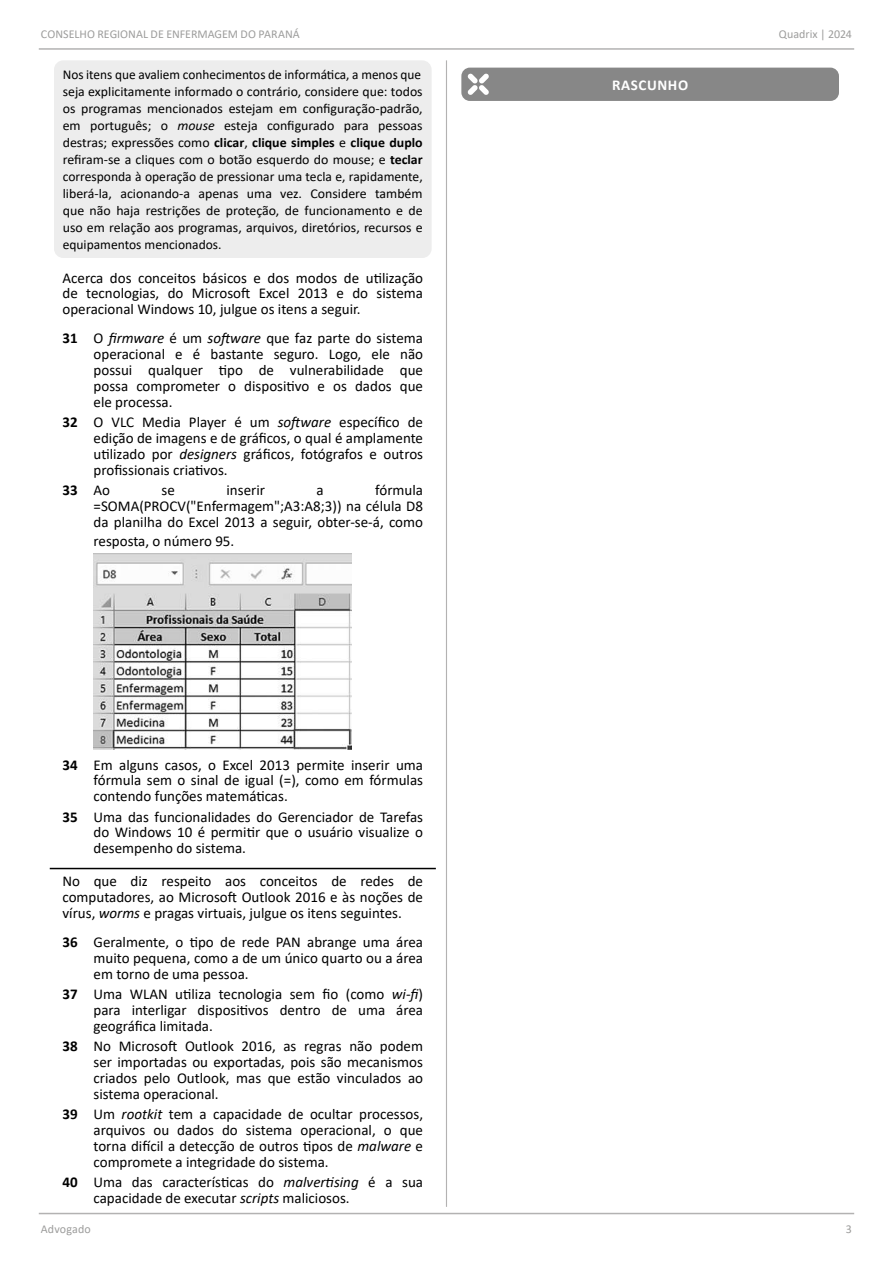
<style>
.page{position:relative;width:893px;height:1263px;background:#fff}
.page>*{position:absolute;margin:0;border:0;box-sizing:border-box;transform-origin:0 0}
.t1{font:15px/15.9px "Calibri";color:#000;text-align:justify}
.t2{font:700 15px "Calibri";letter-spacing:.04em;color:#fff}
.t3{font:700 15px "Calibri";color:#000}
.t4{font:13.5px/17px "Calibri";color:#000;text-align:justify}
.t5{font:12px "Calibri";letter-spacing:.005em;color:#9d9d9c}
.s1{font-style:italic}
.s2{font-weight:700}
.s3{font-weight:400}
</style>
<div class="page">
<hr style="left:39px;top:48px;width:815px;height:2px;background:#b3b2b2">
<hr style="left:446px;top:60px;width:1px;height:1147px;background:#b3b2b2">
<hr style="left:39px;top:1213px;width:815px;height:1px;background:#b3b2b2">
<hr style="left:50px;top:868px;width:386px;height:1px;background:#000">
<img style="left:94px;top:554px;width:258px;height:195px">
<div style="left:55px;top:61px;width:376px;height:196px;background:#ededed;border-radius:9px"></div>
<div style="left:54px;top:60px;width:378px;height:198px;border:2px solid #ededed;border-radius:9px"></div>
<div style="left:461px;top:68px;width:378px;height:33px;background:#878787;border-radius:9px"></div>
<svg style="left:468px;top:74px;width:21px;height:21px"></svg>
<p class="t5" style="left:41px;top:25px;width:260px">CONSELHO REGIONAL DE ENFERMAGEM DO PARANÁ</p>
<p class="t5" style="left:779px;top:25px;width:75px">Quadrix | 2024</p>
<p class="t4" style="left:63px;top:66px;width:362px">Nos itens que avaliem conhecimentos de informática, a menos que seja explicitamente informado o contrário, considere que: todos os programas mencionados estejam em configuração‑padrão, em português; o <span class="s1">mouse</span> esteja configurado para pessoas destras; expressões como <span class="s2">clicar</span>, <span class="s2">clique simples</span> e <span class="s2">clique duplo </span>refiram‑se a cliques com o botão esquerdo do mouse; e <span class="s2">teclar </span>corresponda à operação de pressionar uma tecla e, rapidamente, liberá‑la, acionando‑a apenas uma vez. Considere também que não haja restrições de proteção, de funcionamento e de uso em relação aos programas, arquivos, diretórios, recursos e equipamentos mencionados.</p>
<p class="t2" style="left:612px;top:74px;width:77px">RASCUNHO</p>
<p class="t1" style="left:63px;top:269px;width:362px">Acerca dos conceitos básicos e dos modos de utilização de tecnologias, do Microsoft Excel 2013 e do sistema operacional Windows 10, julgue os itens a seguir.</p>
<p class="t1" style="left:94px;top:330px;width:331px;text-indent:-31px"><span class="s2">31</span> O <span class="s1">firmware</span> é um <span class="s1">software</span> que faz parte do sistema operacional e é bastante seguro. Logo, ele não possui qualquer tipo de vulnerabilidade que possa comprometer o dispositivo e os dados que ele processa.</p>
<p class="t1" style="left:94px;top:414px;width:331px;text-indent:-31px"><span class="s2">32</span> O VLC Media Player é um <span class="s1">software</span> específico de edição de imagens e de gráficos, o qual é amplamente utilizado por <span class="s1">designers</span> gráficos, fotógrafos e outros profissionais criativos.</p>
<p class="t3" style="left:63px;top:479px;width:49px">33 <span class="s3">Ao</span></p>
<p class="t1" style="left:162px;top:481px;width:15px">se</p>
<p class="t1" style="left:226px;top:481px;width:40px">inserir</p>
<p class="t1" style="left:317px;top:481px;width:9px">a</p>
<p class="t1" style="left:94px;top:481px;width:331px;text-indent:282px">fórmula =SOMA(PROCV("Enfermagem";A3:A8;3)) na célula D8 da planilha do Excel 2013 a seguir, obter‑se‑á, como</p>
<p class="t1" style="left:94px;top:532px;width:142px">resposta, o número 95.</p>
<p class="t1" style="left:94px;top:756px;width:331px;text-indent:-31px"><span class="s2">34</span> Em alguns casos, o Excel 2013 permite inserir uma fórmula sem o sinal de igual (=), como em fórmulas contendo funções matemáticas.</p>
<p class="t1" style="left:94px;top:808px;width:331px;text-indent:-31px"><span class="s2">35</span> Uma das funcionalidades do Gerenciador de Tarefas do Windows 10 é permitir que o usuário visualize o desempenho do sistema.</p>
<p class="t1" style="left:63px;top:873px;width:362px">No que diz respeito aos conceitos de redes de computadores, ao Microsoft Outlook 2016 e às noções de vírus, <span class="s1">worms</span> e pragas virtuais, julgue os itens seguintes.</p>
<p class="t1" style="left:94px;top:933px;width:331px;text-indent:-31px"><span class="s2">36</span> Geralmente, o tipo de rede PAN abrange uma área muito pequena, como a de um único quarto ou a área em torno de uma pessoa.</p>
<p class="t1" style="left:94px;top:985px;width:331px;text-indent:-31px"><span class="s2">37</span> Uma WLAN utiliza tecnologia sem fio (como <span class="s1">wi‑fi</span>) para interligar dispositivos dentro de uma área geográfica limitada.</p>
<p class="t1" style="left:94px;top:1037px;width:331px;text-indent:-31px"><span class="s2">38</span> No Microsoft Outlook 2016, as regras não podem ser importadas ou exportadas, pois são mecanismos criados pelo Outlook, mas que estão vinculados ao sistema operacional.</p>
<p class="t1" style="left:94px;top:1105px;width:331px;text-indent:-31px"><span class="s2">39</span> Um <span class="s1">rootkit</span> tem a capacidade de ocultar processos, arquivos ou dados do sistema operacional, o que torna difícil a detecção de outros tipos de <span class="s1">malware</span> e compromete a integridade do sistema.</p>
<p class="t1" style="left:94px;top:1173px;width:331px;text-indent:-31px"><span class="s2">40</span> Uma das características do <span class="s1">malvertising</span> é a sua capacidade de executar <span class="s1">scripts</span> maliciosos.</p>
<p class="t5" style="left:41px;top:1220px;width:52px">Advogado</p>
<p class="t5" style="left:846px;top:1220px;width:8px">3</p>
</div>
